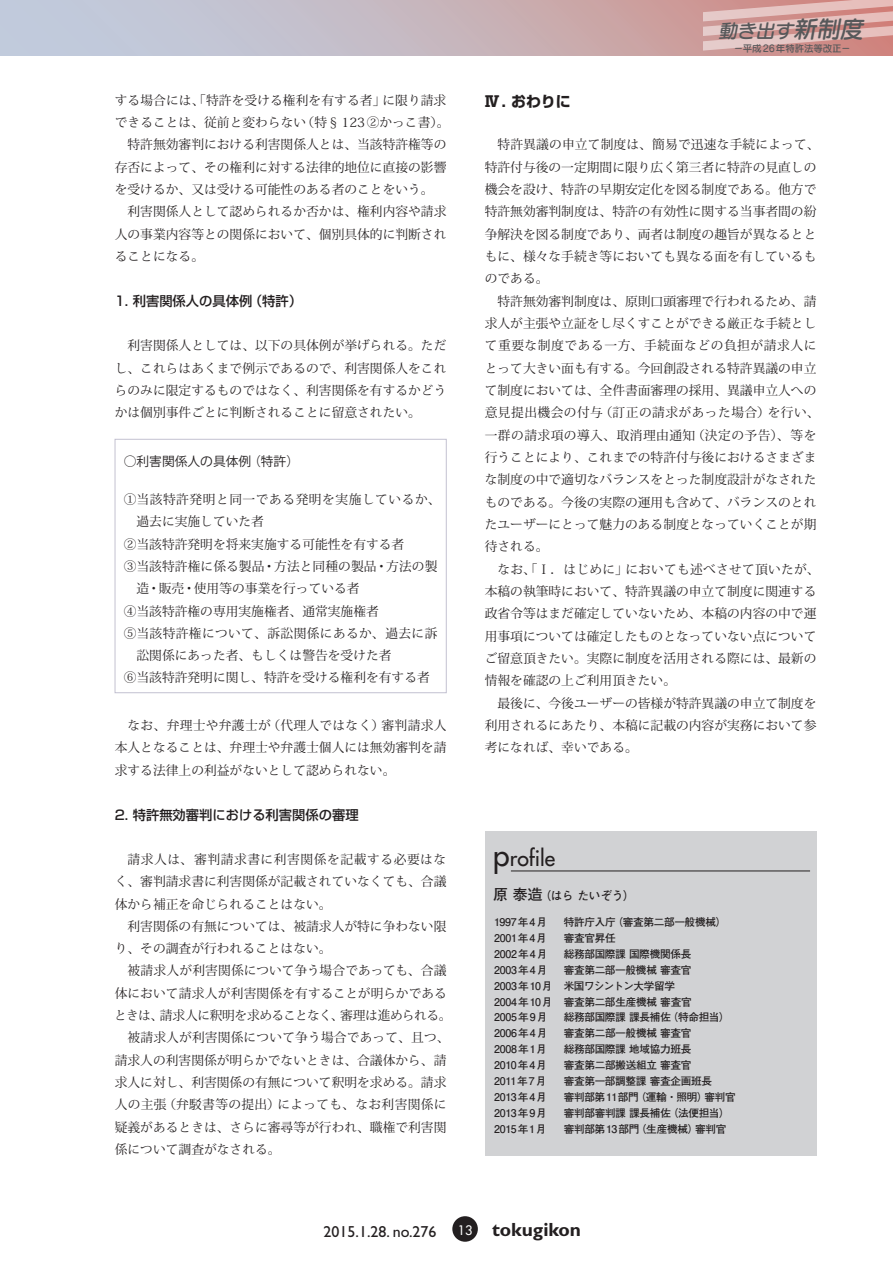
<style>
.page{position:relative;width:893px;height:1263px;background:#fff}
.page>*{position:absolute;margin:0;border:0;box-sizing:border-box;transform-origin:0 0}
.t1{font:21.3px "Futura";letter-spacing:.005em;color:#231f20}
.t2{font:700 19.2px "Gill Sans";color:#231f20}
.t3{font:italic 19.2px "Seurat Pro DB";color:#57585a}
.t4{font:15.9px "Gill Sans";color:#231f20}
.特集本文{font:700 14.85px "Shin Go Pro";color:#231f20}
.特集小見出し2{font:500 13.35px "Shin Go Pro";color:#231f20}
.特集本文-2{font:12.75px/22.4px "Koz Min Pro";color:#231f20}
.特集本文-3{font:12.75px/22.4px "Koz Min Pro";letter-spacing:.04em;color:#231f20}
.特集本文-4{font:12.75px "Koz Go Pro";color:#231f20}
.プロフィール名前{font:700 11.7px "Futo Go B101 Pro";letter-spacing:-.02em;color:#231f20}
.プロフィール{font:700 10.65px "Futo Go B101 Pro";letter-spacing:-.025em;color:#231f20}
.プロフィール-2{font:700 10.65px "Futo Go B101 Pro";letter-spacing:.035em;color:#231f20}
.プロフィール-3{font:700 10.65px "Futo Go B101 Pro";letter-spacing:.03em;color:#231f20}
.プロフィール-4{font:700 10.65px "Futo Go B101 Pro";letter-spacing:.02em;color:#231f20}
.プロフィール-5{font:700 10.65px "Futo Go B101 Pro";letter-spacing:.015em;color:#231f20}
.t5{font:9.6px "Seurat Pro DB";letter-spacing:-.02em;color:#57585a}
.s1{font-size:23.85px}
.s2{font-size:29.7px}
.s3{font-size:14.85px}
.s4{font-family:"Futura";font-weight:400;font-size:12.75px;color:#fff}
</style>
<div class="page">
<div style="left:452px;top:1216px;width:26px;height:26px;background:#231f20;border-radius:50%"></div>
<div style="left:0;top:0;width:893px;height:55px;background:linear-gradient(to right,#bfd5e9,#cf8c85)"></div>
<svg style="left:703px;top:0;width:190px;height:51px;background:#daaaa7"></svg>
<div style="left:115px;top:439px;width:331px;height:254px;border:1px solid #c3c1d1"></div>
<div style="left:485px;top:831px;width:331px;height:324px;background:#d1d2d4"></div>
<hr style="left:511px;top:870px;width:299px;height:1px;background:#231f20">
<p class="特集本文-2" style="left:115px;top:88px;width:336px">する場合には、「特許を受ける権利を有する者」に限り請求できることは、従前と変わらない（特§123②かっこ書）。</p>
<p class="特集本文-2" style="left:115px;top:133px;width:333px;text-align:justify">　特許無効審判における利害関係人とは、当該特許権等の存否によって、その権利に対する法律的地位に直接の影響を受けるか、又は受ける可能性のある者のことをいう。</p>
<p class="特集本文-2" style="left:115px;top:200px;width:333px;text-align:justify">　利害関係人として認められるか否かは、権利内容や請求人の事業内容等との関係において、個別具体的に判断されることになる。</p>
<p class="特集小見出し2" style="left:115px;top:290px;width:189px">1. 利害関係人の具体例（特許）</p>
<p class="特集本文-2" style="left:115px;top:334px;width:333px;text-align:justify;text-indent:13px">利害関係人としては、以下の具体例が挙げられる。ただし、これらはあくまで例示であるので、利害関係人をこれらのみに限定するものではなく、利害関係を有するかどうかは個別事件ごとに判断されることに留意されたい。</p>
<p class="特集本文-4" style="left:124px;top:453px;width:177px">○利害関係人の具体例（特許）</p>
<p class="特集本文-3" style="left:136px;top:488px;width:306px;text-indent:-13px">①当該特許発明と同一である発明を実施しているか、過去に実施していた者</p>
<p class="特集本文-2" style="left:124px;top:532px;width:282px">②当該特許発明を将来実施する可能性を有する者</p>
<p class="特集本文-2" style="left:136px;top:554px;width:302px;text-indent:-13px">③当該特許権に係る製品・方法と同種の製品・方法の製造・販売・使用等の事業を行っている者</p>
<p class="特集本文-2" style="left:124px;top:599px;width:257px">④当該特許権の専用実施権者、通常実施権者</p>
<p class="特集本文-2" style="left:136px;top:621px;width:302px;text-indent:-13px">⑤当該特許権について、訴訟関係にあるか、過去に訴訟関係にあった者、もしくは警告を受けた者</p>
<p class="特集本文-2" style="left:124px;top:666px;width:308px">⑥当該特許発明に関し、特許を受ける権利を有する者</p>
<p class="特集本文-2" style="left:115px;top:714px;width:333px;text-align:justify">　なお、弁理士や弁護士が（代理人ではなく）審判請求人本人となることは、弁理士や弁護士個人には無効審判を請求する法律上の利益がないとして認められない。</p>
<p class="特集小見出し2" style="left:115px;top:804px;width:245px">2. 特許無効審判における利害関係の審理</p>
<p class="特集本文-2" style="left:115px;top:847px;width:333px;text-align:justify">　請求人は、審判請求書に利害関係を記載する必要はなく、審判請求書に利害関係が記載されていなくても、合議体から補正を命じられることはない。</p>
<p class="特集本文-2" style="left:115px;top:914px;width:333px">　利害関係の有無については、被請求人が特に争わない限り、その調査が行われることはない。</p>
<p class="特集本文-2" style="left:114px;top:959px;width:339px">　被請求人が利害関係について争う場合であっても、合議体において請求人が利害関係を有することが明らかであるときは、請求人に釈明を求めることなく、審理は進められる。</p>
<p class="特集本文-2" style="left:115px;top:1026px;width:336px">　被請求人が利害関係について争う場合であって、且つ、請求人の利害関係が明らかでないときは、合議体から、請求人に対し、利害関係の有無について釈明を求める。請求人の主張（弁駁書等の提出）によっても、なお利害関係に疑義があるときは、さらに審尋等が行われ、職権で利害関係について調査がなされる。</p>
<h2 class="t3" style="left:718px;top:18px;width:152px">動き出す<span class="s1">新制度</span></h2>
<p class="t5" style="left:734px;top:42px;width:119px">－平成26年特許法等改正－</p>
<p class="特集本文" style="left:485px;top:89px;width:87px">Ⅳ. おわりに</p>
<p class="特集本文-2" style="left:485px;top:133px;width:336px">　特許異議の申立て制度は、簡易で迅速な手続によって、特許付与後の一定期間に限り広く第三者に特許の見直しの機会を設け、特許の早期安定化を図る制度である。他方で特許無効審判制度は、特許の有効性に関する当事者間の紛争解決を図る制度であり、両者は制度の趣旨が異なるとともに、様々な手続き等においても異なる面を有しているものである。</p>
<p class="特集本文-2" style="left:485px;top:289px;width:336px">　特許無効審判制度は、原則口頭審理で行われるため、請求人が主張や立証をし尽くすことができる厳正な手続として重要な制度である一方、手続面などの負担が請求人にとって大きい面も有する。今回創設される特許異議の申立て制度においては、全件書面審理の採用、異議申立人への意見提出機会の付与（訂正の請求があった場合）を行い、一群の請求項の導入、取消理由通知（決定の予告）、等を行うことにより、これまでの特許付与後におけるさまざまな制度の中で適切なバランスをとった制度設計がなされたものである。今後の実際の運用も含めて、バランスのとれたユーザーにとって魅力のある制度となっていくことが期待される。</p>
<p class="特集本文-2" style="left:485px;top:557px;width:336px">　なお、「Ⅰ．はじめに」においても述べさせて頂いたが、本稿の執筆時において、特許異議の申立て制度に関連する政省令等はまだ確定していないため、本稿の内容の中で運用事項については確定したものとなっていない点についてご留意頂きたい。実際に制度を活用される際には、最新の情報を確認の上ご利用頂きたい。</p>
<p class="特集本文-2" style="left:485px;top:691px;width:333px;text-align:justify">　最後に、今後ユーザーの皆様が特許異議の申立て制度を利用されるにあたり、本稿に記載の内容が実務において参考になれば、幸いである。</p>
<p class="t1" style="left:493px;top:844px;width:64px"><span class="s2">p</span>rofile</p>
<p class="プロフィール名前" style="left:493px;top:886px;width:143px"><span class="s3">原 泰造</span>（はら たいぞう）</p>
<p class="プロフィール-2" style="left:494px;top:913px;width:54px">1997年4月</p>
<p class="プロフィール" style="left:564px;top:913px;width:164px">特許庁入庁（審査第二部一般機械）</p>
<p class="プロフィール-4" style="left:494px;top:929px;width:54px">2001年4月</p>
<p class="プロフィール" style="left:564px;top:929px;width:54px">審査官昇任</p>
<p class="プロフィール-2" style="left:494px;top:945px;width:55px">2002年4月</p>
<p class="プロフィール" style="left:564px;top:945px;width:129px">総務部国際課 国際機関係長</p>
<p class="プロフィール-2" style="left:494px;top:961px;width:55px">2003年4月</p>
<p class="プロフィール" style="left:564px;top:961px;width:129px">審査第二部一般機械 審査官</p>
<p class="プロフィール" style="left:494px;top:977px;width:182px">2003年10月 米国ワシントン大学留学</p>
<p class="プロフィール" style="left:494px;top:993px;width:199px">2004年10月 審査第二部生産機械 審査官</p>
<p class="プロフィール-3" style="left:494px;top:1009px;width:55px">2005年9月</p>
<p class="プロフィール" style="left:564px;top:1009px;width:168px">総務部国際課 課長補佐（特命担当）</p>
<p class="プロフィール-2" style="left:494px;top:1025px;width:55px">2006年4月</p>
<p class="プロフィール" style="left:564px;top:1025px;width:129px">審査第二部一般機械 審査官</p>
<p class="プロフィール-5" style="left:494px;top:1041px;width:54px">2008年1月</p>
<p class="プロフィール" style="left:564px;top:1041px;width:129px">総務部国際課 地域協力班長</p>
<p class="プロフィール-3" style="left:494px;top:1057px;width:54px">2010年4月</p>
<p class="プロフィール" style="left:564px;top:1057px;width:129px">審査第二部搬送組立 審査官</p>
<p class="プロフィール-4" style="left:494px;top:1073px;width:54px">2011年7月</p>
<p class="プロフィール" style="left:564px;top:1073px;width:150px">審査第一部調整課 審査企画班長</p>
<p class="プロフィール-2" style="left:494px;top:1089px;width:54px">2013年4月</p>
<p class="プロフィール" style="left:564px;top:1089px;width:173px">審判部第11部門（運輸・照明）審判官</p>
<p class="プロフィール-3" style="left:494px;top:1104px;width:54px">2013年9月</p>
<p class="プロフィール" style="left:564px;top:1104px;width:168px">審判部審判課 課長補佐（法便担当）</p>
<p class="プロフィール-5" style="left:494px;top:1120px;width:54px">2015年1月</p>
<p class="プロフィール" style="left:564px;top:1120px;width:164px">審判部第13部門（生産機械）審判官</p>
<p class="t4" style="left:324px;top:1222px;width:114px">2015.1.28. no.276</p>
<h2 class="t2" style="left:458px;top:1218px;width:125px"><span class="s4">13</span> tokugikon</h2>
</div>
